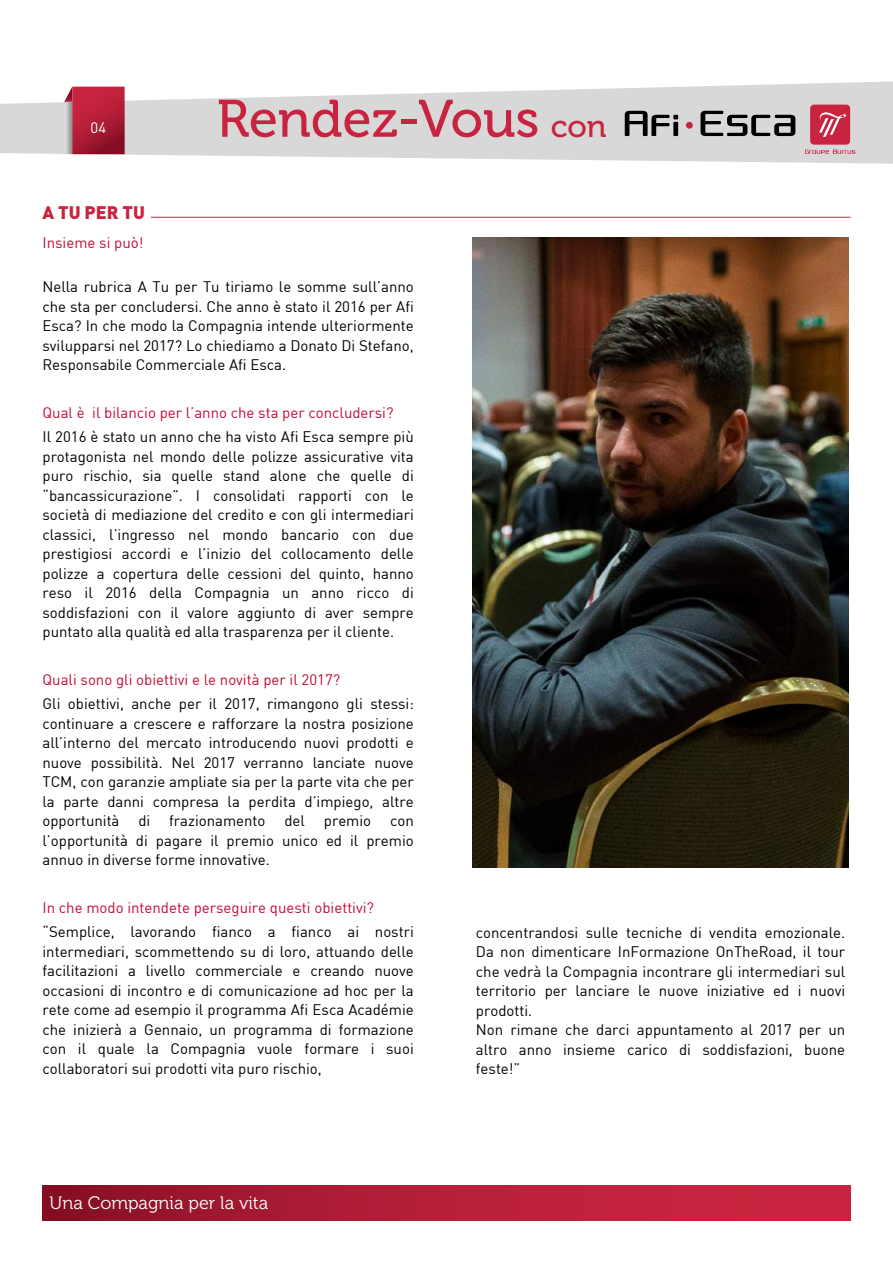
<style>
.page{position:relative;width:893px;height:1263px;background:#fff}
.page>*{position:absolute;margin:0;border:0;box-sizing:border-box;transform-origin:0 0}
.t1{font:52.5px "Museo 500";color:#c8233f}
.t2{font:18px "Museo 300";color:#fff}
.t3{font:900 18px "DIN";color:#c8233f}
.t4{font:15px/19.5px "DIN";color:#000;text-align:justify}
.t5{font:15px "DIN";color:#c50a33}
.t6{font:15px "DIN";color:#fff}
.s1{font-size:31.5px}
</style>
<div class="page">
<div style="left:43px;top:1185px;width:807px;height:35px;background:linear-gradient(to right,#8f1228,#d42844)"></div>
<svg style="left:0;top:81px;width:893px;height:83px;fill:#d8d8d8"></svg>
<div style="left:686px;top:122px;width:7px;height:7px;background:#c8233f;border-radius:50%"></div>
<svg style="left:805px;top:149px;width:50px;height:5px"></svg>
<div style="left:810px;top:105px;width:40px;height:40px;background:#c8233f;border-radius:4px"></div>
<svg style="left:819px;top:112px;width:27px;height:25px"></svg>
<svg style="left:625px;top:111px;width:53px;height:25px"></svg>
<svg style="left:701px;top:111px;width:94px;height:25px;background:#7f7f7f"></svg>
<img style="left:125px;top:101px;width:3px;height:53px">
<svg style="left:64px;top:87px;width:61px;height:67px;background:#b13147"></svg>
<hr style="left:151px;top:217px;width:699px;height:1px;background:#c8233f">
<img style="left:473px;top:238px;width:376px;height:629px">
<p class="t6" style="left:91px;top:118px;width:17px">04</p>
<h1 class="t1" style="left:217px;top:90px;width:391px">Rendez-Vous <span class="s1">con</span></h1>
<p class="t3" style="left:42px;top:201px;width:104px">A TU pER TU</p>
<p class="t5" style="left:43px;top:234px;width:102px">Insieme si può!</p>
<p class="t4" style="left:42px;top:277px;width:373px">Nella rubrica A Tu per Tu tiriamo le somme sull’anno che sta per concludersi. Che anno è stato il 2016 per Afi Esca? In che modo la Compagnia intende ulteriormente svilupparsi nel 2017? Lo chiediamo a Donato Di Stefano, Responsabile Commerciale Afi Esca.</p>
<p class="t5" style="left:43px;top:404px;width:353px">Qual è il bilancio per l’anno che sta per concludersi?</p>
<p class="t4" style="left:43px;top:427px;width:373px">Il 2016 è stato un anno che ha visto Afi Esca sempre più protagonista nel mondo delle polizze assicurative vita puro rischio, sia quelle stand alone che quelle di “bancassicurazione”. I consolidati rapporti con le società di mediazione del credito e con gli intermediari classici, l’ingresso nel mondo bancario con due prestigiosi accordi e l’inizio del collocamento delle polizze a copertura delle cessioni del quinto, hanno reso il 2016 della Compagnia un anno ricco di soddisfazioni con il valore aggiunto di aver sempre puntato alla qualità ed alla trasparenza per il cliente.</p>
<p class="t5" style="left:43px;top:671px;width:299px">Quali sono gli obiettivi e le novità per il 2017?</p>
<p class="t4" style="left:42px;top:694px;width:373px">Gli obiettivi, anche per il 2017, rimangono gli stessi: continuare a crescere e rafforzare la nostra posizione all’interno del mercato introducendo nuovi prodotti e nuove possibilità. Nel 2017 verranno lanciate nuove TCM, con garanzie ampliate sia per la parte vita che per la parte danni compresa la perdita d’impiego, altre opportunità</p>
<p class="t4" style="left:138px;top:811px;width:13px">di</p>
<p class="t4" style="left:169px;top:811px;width:98px">frazionamento</p>
<p class="t4" style="left:284px;top:811px;width:22px">del</p>
<p class="t4" style="left:324px;top:811px;width:49px">premio</p>
<p class="t4" style="left:42px;top:811px;width:373px;text-indent:348px">con l’opportunità di pagare il premio unico ed il premio annuo in diverse forme innovative.</p>
<p class="t5" style="left:43px;top:899px;width:333px">In che modo intendete perseguire questi obiettivi?</p>
<p class="t4" style="left:42px;top:922px;width:373px">“Semplice, lavorando fianco a fianco ai nostri intermediari, scommettendo su di loro, attuando delle facilitazioni a livello commerciale e creando nuove occasioni di incontro e di comunicazione ad hoc per la rete come ad esempio il programma Afi Esca Académie che inizierà a Gennaio, un programma di formazione con il quale la Compagnia vuole formare i suoi collaboratori sui prodotti vita puro rischio,</p>
<p class="t2" style="left:50px;top:1193px;width:220px">Una Compagnia per la vita</p>
<p class="t4" style="left:476px;top:922px;width:371px;text-align:left">concentrandosi sulle tecniche di vendita emozionale.<br>Da non dimenticare InFormazione OnTheRoad, il tour che vedrà la Compagnia incontrare gli intermediari sul territorio per lanciare le nuove iniziative ed i nuovi prodotti.<br>Non rimane che darci appuntamento al 2017 per un altro anno insieme carico di soddisfazioni, buone feste!”</p>
</div>
